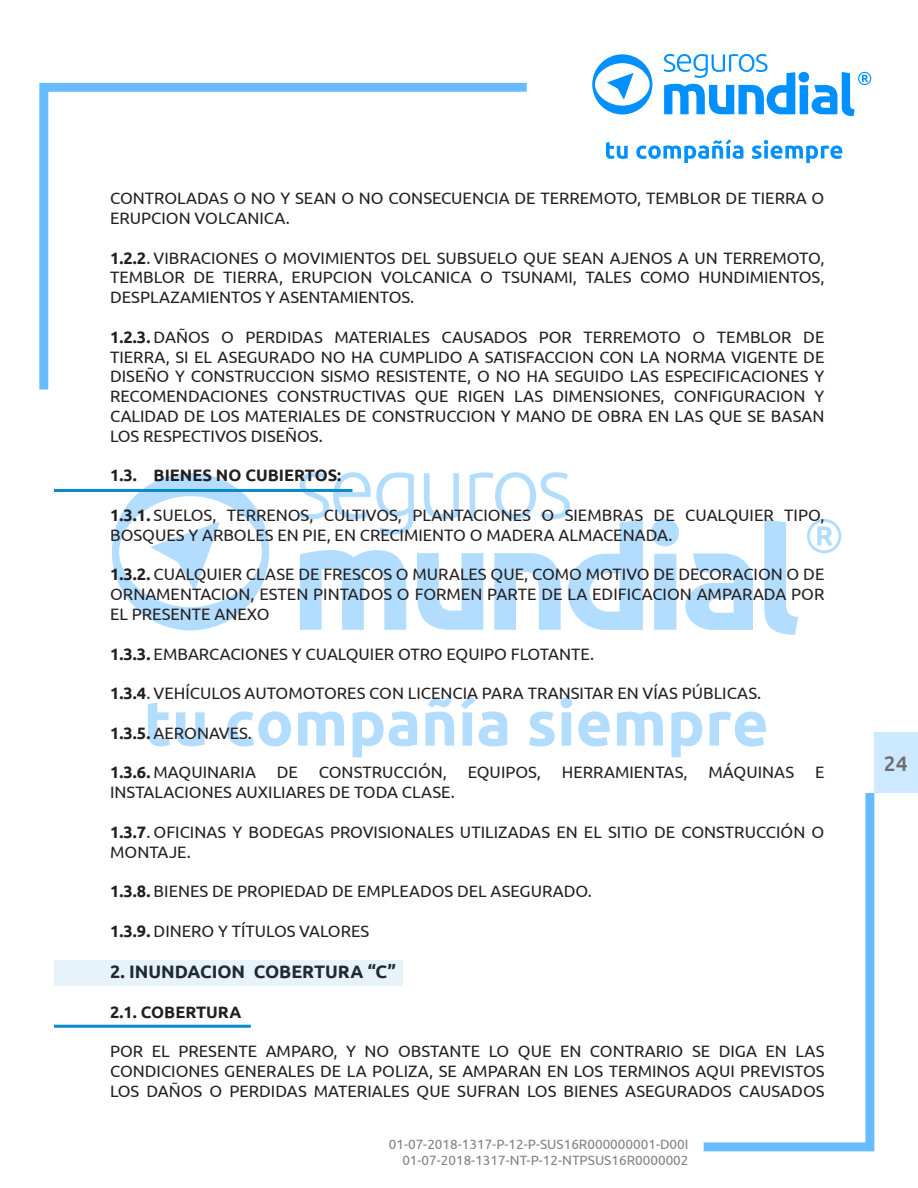
<style>
.page{position:relative;width:918px;height:1188px;background:#fff}
.page>*{position:absolute;margin:0;border:0;box-sizing:border-box;transform-origin:0 0}
.t1{font:500 21px "Ubuntu";color:#6c6d70}
.t2{font:700 18px "Ubuntu";color:#231f20}
.t3{font:16.5px/19.8px "Ubuntu";color:#231f20;text-align:justify}
.t4{font:700 16.5px "Ubuntu";color:#231f20}
.t5{font:13.5px/16.2px "Ubuntu";color:#808285;text-align:right}
.s1{font-weight:700}
</style>
<div class="page">
<svg style="left:112px;top:473px;width:157px;height:157px"></svg>
<svg style="left:764px;top:519px;width:34px;height:116px"></svg>
<svg style="left:651px;top:519px;width:28px;height:111px"></svg>
<svg style="left:685px;top:553px;width:68px;height:77px"></svg>
<svg style="left:299px;top:472px;width:344px;height:158px"></svg>
<svg style="left:148px;top:703px;width:22px;height:43px"></svg>
<svg style="left:176px;top:712px;width:29px;height:34px"></svg>
<svg style="left:227px;top:711px;width:64px;height:36px"></svg>
<svg style="left:298px;top:712px;width:46px;height:34px"></svg>
<svg style="left:353px;top:711px;width:64px;height:46px"></svg>
<svg style="left:425px;top:698px;width:29px;height:48px"></svg>
<svg style="left:461px;top:695px;width:46px;height:51px"></svg>
<svg style="left:529px;top:711px;width:26px;height:36px"></svg>
<svg style="left:561px;top:697px;width:11px;height:49px"></svg>
<svg style="left:578px;top:711px;width:32px;height:36px"></svg>
<svg style="left:617px;top:712px;width:46px;height:34px"></svg>
<svg style="left:671px;top:712px;width:31px;height:45px"></svg>
<svg style="left:710px;top:711px;width:56px;height:36px"></svg>
<svg style="left:807px;top:519px;width:34px;height:34px"></svg>
<svg style="left:592px;top:54px;width:60px;height:60px"></svg>
<svg style="left:606px;top:142px;width:22px;height:17px"></svg>
<svg style="left:636px;top:139px;width:107px;height:24px"></svg>
<svg style="left:752px;top:140px;width:90px;height:23px"></svg>
<svg style="left:664px;top:54px;width:207px;height:62px"></svg>
<svg style="left:39px;top:83px;width:488px;height:307px"></svg>
<svg style="left:704px;top:793px;width:170px;height:358px"></svg>
<div style="left:874px;top:732px;width:44px;height:61px;background:#cde9ff"></div>
<hr style="left:54px;top:489px;width:298px;height:3px;background:#0988cb">
<hr style="left:54px;top:1025px;width:197px;height:3px;background:#0988cb">
<div style="left:54px;top:960px;width:348px;height:25px;background:#e6f3f9"></div>
<p class="t3" style="left:110px;top:188px;width:716px">CONTROLADAS O NO Y SEAN O NO CONSECUENCIA DE TERREMOTO, TEMBLOR DE TIERRA O<br>ERUPCION VOLCANICA.</p>
<p class="t3" style="left:110px;top:247px;width:716px"><span class="s1">1.2.2</span>. VIBRACIONES O MOVIMIENTOS DEL SUBSUELO QUE SEAN AJENOS A UN TERREMOTO, TEMBLOR DE TIERRA, ERUPCION VOLCANICA O TSUNAMI, TALES COMO HUNDIMIENTOS, DESPLAZAMIENTOS Y ASENTAMIENTOS.</p>
<p class="t3" style="left:110px;top:326px;width:716px"><span class="s1">1.2.3.</span> DAÑOS O PERDIDAS MATERIALES CAUSADOS POR TERREMOTO O TEMBLOR DE TIERRA, SI EL ASEGURADO NO HA CUMPLIDO A SATISFACCION CON LA NORMA VIGENTE DE DISEÑO Y CONSTRUCCION SISMO RESISTENTE, O NO HA SEGUIDO LAS ESPECIFICACIONES Y RECOMENDACIONES CONSTRUCTIVAS QUE RIGEN LAS DIMENSIONES, CONFIGURACION Y CALIDAD DE LOS MATERIALES DE CONSTRUCCION Y MANO DE OBRA EN LAS QUE SE BASAN LOS RESPECTIVOS DISEÑOS.</p>
<p class="t4" style="left:110px;top:465px;width:233px">1.3. BIENES NO CUBIERTOS:</p>
<p class="t3" style="left:110px;top:505px;width:716px"><span class="s1">1.3.1.</span> SUELOS, TERRENOS, CULTIVOS, PLANTACIONES O SIEMBRAS DE CUALQUIER TIPO,<br>BOSQUES Y ARBOLES EN PIE, EN CRECIMIENTO O MADERA ALMACENADA.</p>
<p class="t3" style="left:110px;top:564px;width:716px"><span class="s1">1.3.2.</span> CUALQUIER CLASE DE FRESCOS O MURALES QUE, COMO MOTIVO DE DECORACION O DE ORNAMENTACION, ESTEN PINTADOS O FORMEN PARTE DE LA EDIFICACION AMPARADA POR EL PRESENTE ANEXO</p>
<p class="t3" style="left:110px;top:643px;width:485px"><span class="s1">1.3.3.</span> EMBARCACIONES Y CUALQUIER OTRO EQUIPO FLOTANTE.</p>
<p class="t3" style="left:110px;top:683px;width:653px"><span class="s1">1.3.4</span>. VEHÍCULOS AUTOMOTORES CON LICENCIA PARA TRANSITAR EN VÍAS PÚBLICAS.</p>
<p class="t3" style="left:110px;top:722px;width:143px"><span class="s1">1.3.5.</span> AERONAVES.</p>
<p class="t3" style="left:110px;top:762px;width:147px"><span class="s1">1.3.6.</span> MAQUINARIA</p>
<p class="t3" style="left:277px;top:762px;width:23px">DE</p>
<p class="t3" style="left:319px;top:762px;width:130px">CONSTRUCCIÓN,</p>
<p class="t3" style="left:468px;top:762px;width:75px">EQUIPOS,</p>
<p class="t3" style="left:562px;top:762px;width:127px">HERRAMIENTAS,</p>
<p class="t3" style="left:709px;top:762px;width:87px">MÁQUINAS</p>
<p class="t3" style="left:815px;top:762px;width:11px">E</p>
<p class="t3" style="left:110px;top:782px;width:346px">INSTALACIONES AUXILIARES DE TODA CLASE.</p>
<p class="t3" style="left:110px;top:821px;width:716px"><span class="s1">1.3.7</span>. OFICINAS Y BODEGAS PROVISIONALES UTILIZADAS EN EL SITIO DE CONSTRUCCIÓN O<br>MONTAJE.</p>
<p class="t3" style="left:110px;top:881px;width:483px"><span class="s1">1.3.8.</span> BIENES DE PROPIEDAD DE EMPLEADOS DEL ASEGURADO.</p>
<p class="t3" style="left:110px;top:920px;width:261px"><span class="s1">1.3.9.</span> DINERO Y TÍTULOS VALORES</p>
<p class="t2" style="left:110px;top:961px;width:287px">2. INUNDACION COBERTURA “C”</p>
<p class="t4" style="left:110px;top:1002px;width:133px">2.1. COBERTURA</p>
<p class="t3" style="left:110px;top:1041px;width:716px">POR EL PRESENTE AMPARO, Y NO OBSTANTE LO QUE EN CONTRARIO SE DIGA EN LAS CONDICIONES GENERALES DE LA POLIZA, SE AMPARAN EN LOS TERMINOS AQUI PREVISTOS LOS DAÑOS O PERDIDAS MATERIALES QUE SUFRAN LOS BIENES ASEGURADOS CAUSADOS</p>
<p class="t5" style="left:389px;top:1135px;width:301px">01-07-2018-1317-P-12-P-SUS16R000000001-D00I<br>01-07-2018-1317-NT-P-12-NTPSUS16R0000002</p>
<p class="t1" style="left:884px;top:750px;width:25px">24</p>
</div>
